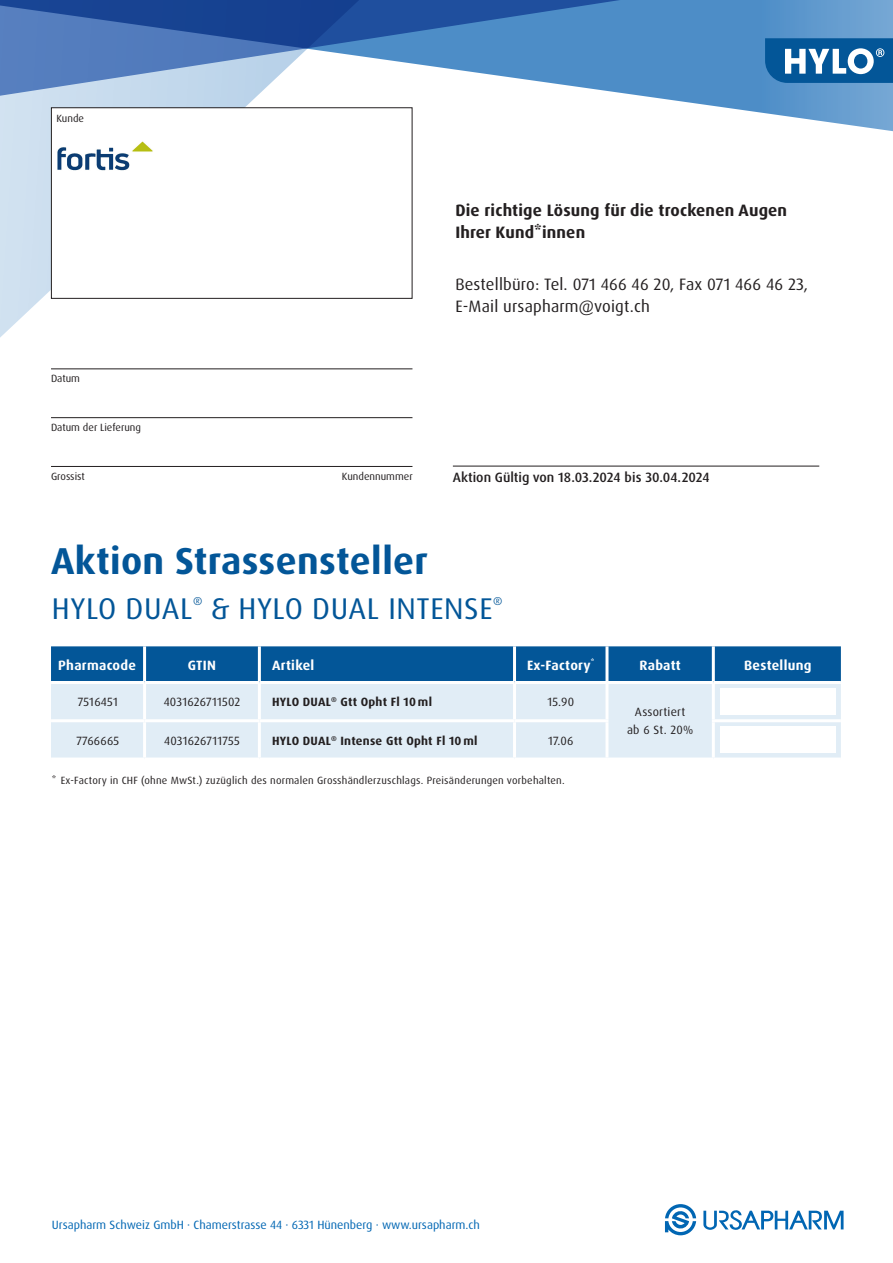
<style>
.page{position:relative;width:893px;height:1263px;background:#fff}
.page>*{position:absolute;margin:0;border:0;box-sizing:border-box;transform-origin:0 0}
.t1{font:700 37.5px "Dax Pro";letter-spacing:.01em;color:#035698}
.t2{font:30px "Dax Pro";letter-spacing:.02em;color:#035698}
.t3{font:16.5px "Dax Pro";letter-spacing:.01em;color:#231f20}
.t4{font:700 16.5px/22.5px "Dax Pro";letter-spacing:.01em;color:#231f20}
.t5{font:700 13.5px "Dax Pro";letter-spacing:.02em;color:#fff}
.t6{font:500 13.5px "Dax Pro";color:#231f20}
.t7{font:12px "Dax Pro";letter-spacing:.02em;color:#231f20}
.t8{font:12px "Dax Pro";color:#0166b3}
.t9{font:700 12px "Dax Pro";letter-spacing:.02em;color:#231f20}
.t10{font:11.4px "Dax Pro";color:#035698}
.t11{font:10.5px "Dax Pro";letter-spacing:.02em;color:#231f20}
.t12{font:10.5px "Dax Pro";color:#231f20}
</style>
<div class="page">
<svg style="left:0;top:225px;width:376px;height:145px"></svg>
<svg style="left:0;top:0;width:893px;height:225px"></svg>
<svg style="left:0;top:0;width:724px;height:106px"></svg>
<svg style="left:765px;top:38px;width:128px;height:45px"></svg>
<hr style="left:51px;top:368px;width:361px;height:1px;background:#231f20">
<hr style="left:51px;top:417px;width:361px;height:1px;background:#231f20">
<hr style="left:51px;top:466px;width:361px;height:1px;background:#231f20">
<hr style="left:453px;top:466px;width:366px;height:1px;background:#231f20">
<div style="left:51px;top:646px;width:790px;height:35px;background:#035698"></div>
<div style="left:51px;top:684px;width:790px;height:73px;background:#e1edf6"></div>
<hr style="left:143px;top:646px;width:3px;height:35px;background:#fff">
<hr style="left:258px;top:646px;width:3px;height:35px;background:#fff">
<hr style="left:513px;top:646px;width:3px;height:35px;background:#fff">
<hr style="left:605px;top:646px;width:3px;height:35px;background:#fff">
<hr style="left:712px;top:646px;width:3px;height:35px;background:#fff">
<hr style="left:143px;top:684px;width:3px;height:35px;background:#fff">
<hr style="left:258px;top:684px;width:3px;height:35px;background:#fff">
<hr style="left:513px;top:684px;width:3px;height:35px;background:#fff">
<hr style="left:605px;top:684px;width:3px;height:35px;background:#fff">
<hr style="left:712px;top:684px;width:3px;height:35px;background:#fff">
<hr style="left:51px;top:719px;width:94px;height:3px;background:#fff">
<hr style="left:145px;top:719px;width:114px;height:3px;background:#fff">
<hr style="left:143px;top:722px;width:3px;height:35px;background:#fff">
<hr style="left:259px;top:719px;width:255px;height:3px;background:#fff">
<hr style="left:258px;top:722px;width:3px;height:35px;background:#fff">
<hr style="left:514px;top:719px;width:94px;height:3px;background:#fff">
<hr style="left:513px;top:722px;width:3px;height:35px;background:#fff">
<hr style="left:605px;top:722px;width:3px;height:35px;background:#fff">
<hr style="left:712px;top:719px;width:129px;height:3px;background:#fff">
<hr style="left:712px;top:722px;width:3px;height:35px;background:#fff">
<div style="left:720px;top:688px;width:116px;height:27px;background:#fff"></div>
<div style="left:720px;top:727px;width:116px;height:26px;background:#fff"></div>
<svg style="left:665px;top:1204px;width:31px;height:31px"></svg>
<svg style="left:703px;top:1210px;width:140px;height:20px"></svg>
<div style="left:51px;top:108px;width:361px;height:190px;background:#fff"></div>
<div style="left:51px;top:107px;width:361px;height:192px;border:1px solid #231f20"></div>
<img style="left:57px;top:141px;width:96px;height:30px">
<p class="t11" style="left:56px;top:111px;width:29px">Kunde</p>
<p class="t11" style="left:51px;top:372px;width:31px">Datum</p>
<p class="t12" style="left:51px;top:420px;width:92px">Datum der Lieferung</p>
<p class="t12" style="left:51px;top:469px;width:35px">Grossist</p>
<p class="t12" style="left:342px;top:469px;width:72px">Kundennummer</p>
<p class="t1" style="left:51px;top:536px;width:378px">Aktion Straſſenſteller</p>
<p class="t4" style="left:455px;top:199px;width:333px">Die richtige Lösung für die trockenen Augen<br>Ihrer Kund*innen</p>
<p class="t3" style="left:455px;top:273px;width:354px">Bestellbüro: Tel. 071 466 46 20, Fax 071 466 46 23,</p>
<p class="t3" style="left:455px;top:296px;width:196px">E-Mail ursapharm@voigt.ch</p>
<p class="t6" style="left:453px;top:468px;width:258px">Aktion Gültig von 18.03.2024 bis 30.04.2024</p>
<p class="t2" style="left:52px;top:589px;width:142px">HYLO DUAL</p>
<p class="t10" style="left:193px;top:594px;width:11px">®</p>
<p class="t2" style="left:211px;top:589px;width:283px">&amp; HYLO DUAL INTENSE</p>
<p class="t10" style="left:493px;top:594px;width:11px">®</p>
<p class="t5" style="left:58px;top:656px;width:79px">Pharmacode</p>
<p class="t5" style="left:188px;top:656px;width:30px">GTIN</p>
<p class="t5" style="left:272px;top:656px;width:44px">Artikel</p>
<p class="t5" style="left:527px;top:656px;width:69px">Ex-Factory<sup>*</sup></p>
<p class="t5" style="left:639px;top:656px;width:43px">Rabatt</p>
<p class="t5" style="left:744px;top:656px;width:69px">Bestellung</p>
<p class="t7" style="left:78px;top:694px;width:42px">7516451</p>
<p class="t7" style="left:164px;top:694px;width:78px">4031626711502</p>
<p class="t9" style="left:272px;top:694px;width:161px">HYLO DUAL<sup>®</sup> Gtt Opht Fl 10 ml</p>
<p class="t7" style="left:547px;top:694px;width:28px">15.90</p>
<p class="t7" style="left:635px;top:704px;width:52px">Assortiert</p>
<p class="t7" style="left:627px;top:722px;width:68px">ab 6 St. 20%</p>
<p class="t7" style="left:76px;top:733px;width:44px">7766665</p>
<p class="t7" style="left:164px;top:733px;width:77px">4031626711755</p>
<p class="t9" style="left:272px;top:733px;width:207px">HYLO DUAL<sup>®</sup> Intense Gtt Opht Fl 10 ml</p>
<p class="t7" style="left:548px;top:733px;width:27px">17.06</p>
<p class="t11" style="left:52px;top:774px;width:514px">* Ex-Factory in CHF (ohne MwSt.) zuzüglich des normalen Grosshändlerzuschlags. Preisänderungen vorbehalten.</p>
<p class="t8" style="left:52px;top:1217px;width:430px">UrSapharm Schweiz GmbH · Chamerſtraſſe 44 · 6331 Hünenberg · www.urſapharm.ch</p>
</div>
